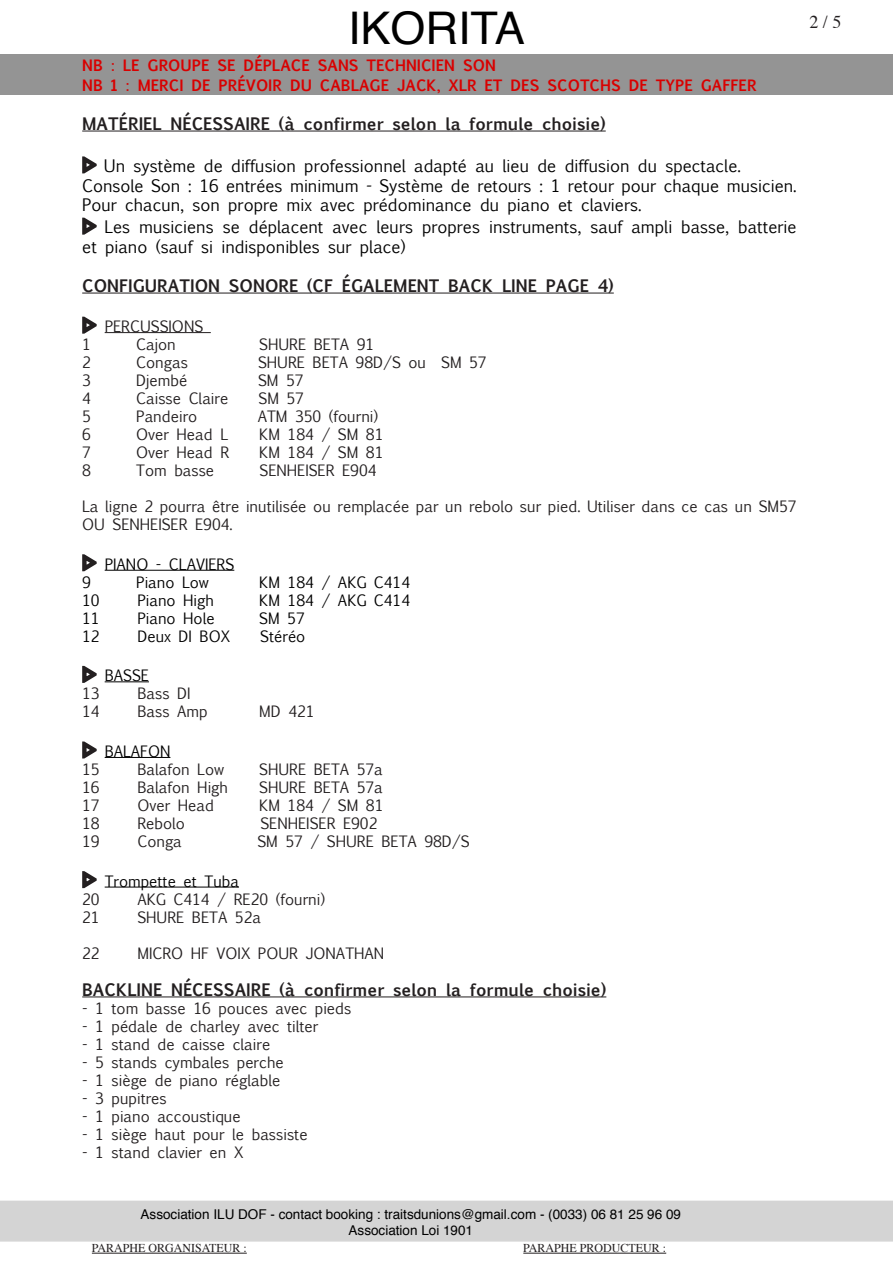
<style>
.page{position:relative;width:893px;height:1263px;background:#fff}
.page>*{position:absolute;margin:0;border:0;box-sizing:border-box;transform-origin:0 0}
.t1{font:45px "Helvetica";color:#000}
.t2{font:18px "Times";color:#231f20}
.t3{font:16.5px/19.8px "Euphemia UCAS";color:#000}
.t4{font:700 16.5px "Euphemia UCAS";color:#231f20}
.t5{font:15px/18px "Euphemia UCAS";color:#231f20}
.t6{font:15px "Euphemia UCAS";color:#000}
.t7{font:700 15px "Euphemia UCAS";color:#d90000}
.t8{font:13.5px "Helvetica";color:#000}
.t9{font:12px "Times";color:#231f20}
.s1{font-size:18px;color:#231f20}
.s2{font-size:18px}
</style>
<div class="page">
<div style="left:0;top:54px;width:893px;height:41px;background:#949494"></div>
<hr style="left:82px;top:131px;width:524px;height:1px;background:#231f20">
<hr style="left:82px;top:293px;width:532px;height:1px;background:#231f20">
<hr style="left:105px;top:332px;width:106px;height:1px;background:#231f20">
<hr style="left:105px;top:570px;width:129px;height:1px;background:#000">
<hr style="left:105px;top:682px;width:44px;height:1px;background:#000">
<hr style="left:105px;top:757px;width:65px;height:1px;background:#000">
<hr style="left:105px;top:887px;width:134px;height:1px;background:#000">
<hr style="left:82px;top:997px;width:524px;height:1px;background:#231f20">
<svg style="left:82px;top:156px;width:15px;height:18px"></svg>
<svg style="left:82px;top:217px;width:15px;height:18px"></svg>
<svg style="left:82px;top:316px;width:15px;height:18px"></svg>
<svg style="left:82px;top:554px;width:15px;height:18px"></svg>
<svg style="left:82px;top:665px;width:15px;height:18px"></svg>
<svg style="left:82px;top:741px;width:15px;height:18px"></svg>
<svg style="left:82px;top:871px;width:15px;height:18px"></svg>
<hr style="left:92px;top:1253px;width:155px;height:1px;background:#231f20">
<hr style="left:523px;top:1253px;width:143px;height:1px;background:#231f20">
<div style="left:0;top:1200px;width:893px;height:41px;background:#d4d4d4"></div>
<p class="t1" style="left:348px;top:-7px;width:178px">IKORITA</p>
<p class="t2" style="left:809px;top:5px;width:34px">2 / 5</p>
<p class="t7" style="left:82px;top:54px;width:415px">NB : LE GROUPE SE DÉPLACE SANS TECHNICIEN SON</p>
<p class="t7" style="left:82px;top:74px;width:676px">NB 1 : MERCI DE PRÉVOIR DU CABLAGE JACK, XLR ET DES SCOTCHS DE TYPE GAFFER</p>
<p class="t4" style="left:82px;top:112px;width:525px">MATÉRIEL NÉCESSAIRE (à confirmer selon la formule choisie)</p>
<p class="t3" style="left:82px;top:156px;width:660px"><span class="s1">ᐅ</span> Un système de diffusion professionnel adapté au lieu de diffusion du spectacle.</p>
<p class="t3" style="left:82px;top:176px;width:716px">Console Son : 16 entrées minimum - Système de retours : 1 retour pour chaque musicien.<br>Pour chacun, son propre mix avec prédominance du piano et claviers.</p>
<p class="t3" style="left:82px;top:217px;width:716px"><span class="s1">ᐅ</span> Les musiciens se déplacent avec leurs propres instruments, sauf ampli basse, batterie et piano (sauf si indisponibles sur place)</p>
<p class="t4" style="left:82px;top:274px;width:533px">CONFIGURATION SONORE (CF ÉGALEMENT BACK LINE PAGE 4)</p>
<p class="t5" style="left:82px;top:317px;width:123px"><span class="s2">ᐅ</span> PERCUSSIONS</p>
<p class="t5" style="left:82px;top:335px;width:10px">1</p>
<p class="t5" style="left:136px;top:335px;width:41px">Cajon</p>
<p class="t5" style="left:259px;top:335px;width:116px">SHURE BETA 91</p>
<p class="t5" style="left:82px;top:353px;width:10px">2</p>
<p class="t5" style="left:136px;top:353px;width:53px">Congas</p>
<p class="t5" style="left:258px;top:353px;width:230px">SHURE BETA 98D/S ou SM 57</p>
<p class="t5" style="left:82px;top:371px;width:10px">3</p>
<p class="t5" style="left:136px;top:371px;width:53px">Djembé</p>
<p class="t5" style="left:258px;top:371px;width:47px">SM 57</p>
<p class="t5" style="left:82px;top:389px;width:10px">4</p>
<p class="t5" style="left:136px;top:389px;width:94px">Caisse Claire</p>
<p class="t5" style="left:259px;top:389px;width:47px">SM 57</p>
<p class="t5" style="left:82px;top:407px;width:10px">5</p>
<p class="t5" style="left:136px;top:407px;width:63px">Pandeiro</p>
<p class="t5" style="left:258px;top:407px;width:122px">ATM 350 (fourni)</p>
<p class="t5" style="left:82px;top:425px;width:10px">6</p>
<p class="t5" style="left:136px;top:425px;width:93px">Over Head L</p>
<p class="t5" style="left:259px;top:425px;width:126px">KM 184 / SM 81</p>
<p class="t5" style="left:82px;top:443px;width:10px">7</p>
<p class="t5" style="left:136px;top:443px;width:94px">Over Head R</p>
<p class="t5" style="left:259px;top:443px;width:126px">KM 184 / SM 81</p>
<p class="t5" style="left:82px;top:461px;width:10px">8</p>
<p class="t5" style="left:136px;top:461px;width:80px">Tom basse</p>
<p class="t5" style="left:260px;top:461px;width:118px">SENHEISER E904</p>
<p class="t5" style="left:82px;top:497px;width:716px">La ligne 2 pourra être inutilisée ou remplacée par un rebolo sur pied. Utiliser dans ce cas un SM57<br>OU SENHEISER E904.</p>
<p class="t6" style="left:82px;top:553px;width:154px"><span class="s1">ᐅ</span> PIANO - CLAVIERS</p>
<p class="t6" style="left:82px;top:571px;width:10px">9</p>
<p class="t6" style="left:136px;top:571px;width:74px">Piano Low</p>
<p class="t6" style="left:259px;top:571px;width:152px">KM 184 / AKG C414</p>
<p class="t6" style="left:82px;top:589px;width:19px">10</p>
<p class="t6" style="left:137px;top:589px;width:78px">Piano High</p>
<p class="t6" style="left:259px;top:589px;width:152px">KM 184 / AKG C414</p>
<p class="t6" style="left:82px;top:607px;width:19px">11</p>
<p class="t6" style="left:137px;top:607px;width:79px">Piano Hole</p>
<p class="t6" style="left:259px;top:607px;width:47px">SM 57</p>
<p class="t6" style="left:82px;top:625px;width:19px">12</p>
<p class="t6" style="left:137px;top:625px;width:94px">Deux DI BOX</p>
<p class="t6" style="left:260px;top:625px;width:47px">Stéréo</p>
<p class="t6" style="left:82px;top:665px;width:68px"><span class="s1">ᐅ</span> BASSE</p>
<p class="t5" style="left:82px;top:685px;width:19px">13</p>
<p class="t5" style="left:137px;top:685px;width:55px">Bass DI</p>
<p class="t5" style="left:82px;top:703px;width:19px">14</p>
<p class="t5" style="left:137px;top:703px;width:72px">Bass Amp</p>
<p class="t5" style="left:259px;top:703px;width:57px">MD 421</p>
<p class="t6" style="left:82px;top:740px;width:90px"><span class="s1">ᐅ</span> BALAFON</p>
<p class="t5" style="left:82px;top:760px;width:19px">15</p>
<p class="t5" style="left:137px;top:760px;width:88px">Balafon Low</p>
<p class="t5" style="left:259px;top:760px;width:125px">SHURE BETA 57a</p>
<p class="t5" style="left:82px;top:778px;width:19px">16</p>
<p class="t5" style="left:137px;top:778px;width:92px">Balafon High</p>
<p class="t5" style="left:259px;top:778px;width:125px">SHURE BETA 57a</p>
<p class="t5" style="left:82px;top:796px;width:19px">17</p>
<p class="t5" style="left:137px;top:796px;width:78px">Over Head</p>
<p class="t5" style="left:259px;top:796px;width:126px">KM 184 / SM 81</p>
<p class="t5" style="left:82px;top:814px;width:19px">18</p>
<p class="t5" style="left:137px;top:814px;width:49px">Rebolo</p>
<p class="t5" style="left:260px;top:814px;width:118px">SENHEISER E902</p>
<p class="t5" style="left:82px;top:832px;width:19px">19</p>
<p class="t5" style="left:137px;top:832px;width:46px">Conga</p>
<p class="t5" style="left:257px;top:832px;width:214px">SM 57 / SHURE BETA 98D/S</p>
<p class="t6" style="left:82px;top:870px;width:158px"><span class="s1">ᐅ</span> Trompette et Tuba</p>
<p class="t5" style="left:82px;top:890px;width:19px">20</p>
<p class="t5" style="left:137px;top:890px;width:189px">AKG C414 / RE20 (fourni)</p>
<p class="t5" style="left:82px;top:908px;width:19px">21</p>
<p class="t5" style="left:137px;top:908px;width:125px">SHURE BETA 52a</p>
<p class="t5" style="left:82px;top:944px;width:19px">22</p>
<p class="t5" style="left:137px;top:944px;width:248px">MICRO HF VOIX POUR JONATHAN</p>
<p class="t4" style="left:82px;top:978px;width:525px">BACKLINE NÉCESSAIRE (à confirmer selon la formule choisie)</p>
<p class="t5" style="left:82px;top:1000px;width:271px">- 1 tom basse 16 pouces avec pieds</p>
<p class="t5" style="left:82px;top:1018px;width:238px">- 1 pédale de charley avec tilter</p>
<p class="t5" style="left:82px;top:1036px;width:190px">- 1 stand de caisse claire</p>
<p class="t5" style="left:82px;top:1054px;width:203px">- 5 stands cymbales perche</p>
<p class="t5" style="left:82px;top:1072px;width:200px">- 1 siège de piano réglable</p>
<p class="t5" style="left:82px;top:1090px;width:86px">- 3 pupitres</p>
<p class="t5" style="left:82px;top:1108px;width:160px">- 1 piano accoustique</p>
<p class="t5" style="left:82px;top:1126px;width:227px">- 1 siège haut pour le bassiste</p>
<p class="t5" style="left:82px;top:1144px;width:163px">- 1 stand clavier en X</p>
<p class="t8" style="left:141px;top:1204px;width:542px">Association ILU DOF - contact booking : traitsdunions@gmail.com - (0033) 06 81 25 96 09</p>
<p class="t8" style="left:349px;top:1220px;width:126px">Association Loi 1901</p>
<p class="t9" style="left:92px;top:1237px;width:156px">PARAPHE ORGANISATEUR :</p>
<p class="t9" style="left:523px;top:1237px;width:144px">PARAPHE PRODUCTEUR :</p>
</div>
